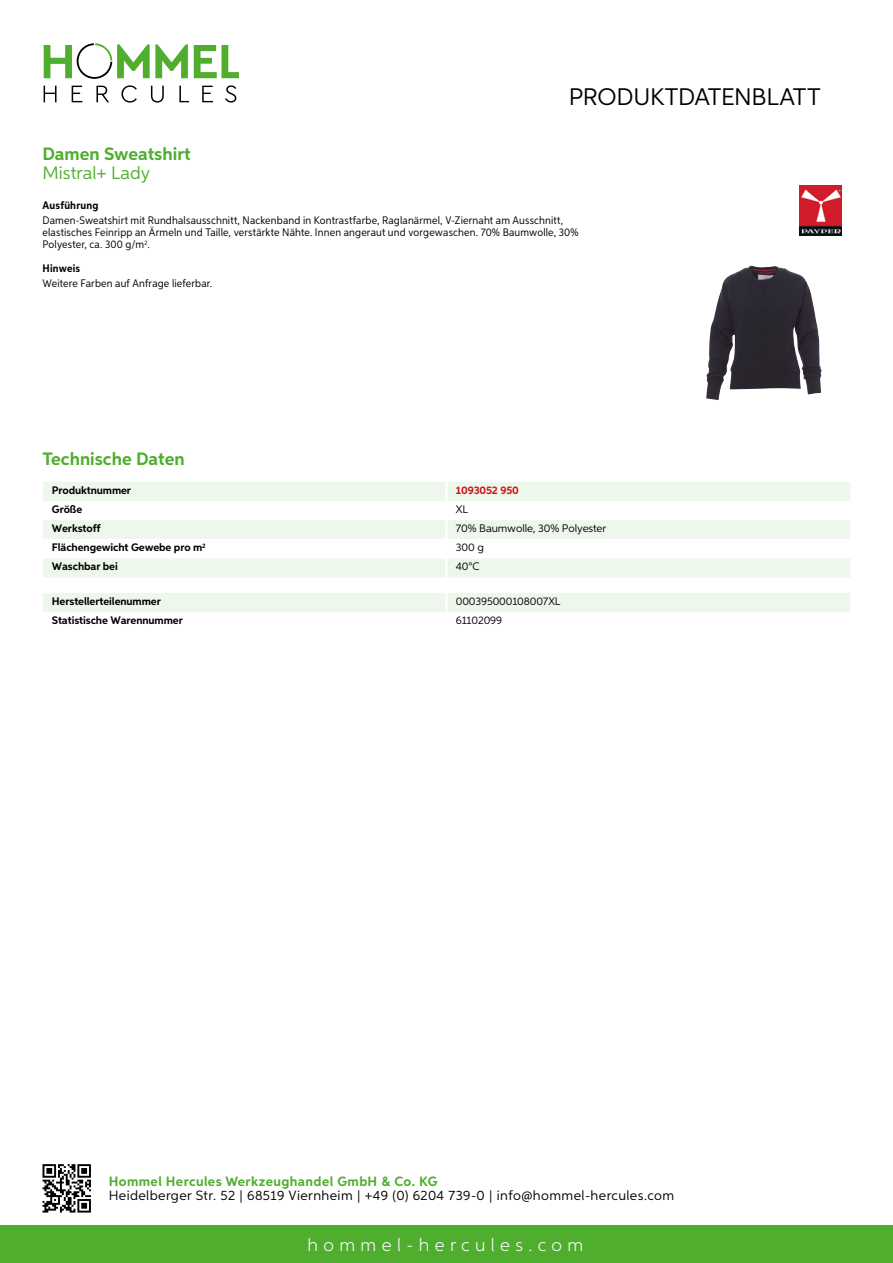
<style>
.page{position:relative;width:893px;height:1263px;background:#fff}
.page>*{position:absolute;margin:0;border:0;box-sizing:border-box;transform-origin:0 0}
.t1{font:24px "Aspira";letter-spacing:-.01em;color:#000}
.t2{font:700 18px "Aspira";color:#50ae2f}
.t3{font:300 18px "Aspira";letter-spacing:.3em;color:#fff}
.t4{font:18px "Aspira";color:#50ae2f}
.t5{font:13.5px "Aspira";letter-spacing:.03em;color:#000}
.t6{font:700 13.5px "Aspira";letter-spacing:.03em;color:#50ae2f}
.t7{font:10.95px/12px "Aspira Nar";letter-spacing:.015em;color:#000}
.t8{font:700 10.95px "Aspira";letter-spacing:-.01em;color:#000}
.t9{font:10.95px "Aspira";letter-spacing:-.01em;color:#000}
.t10{font:700 10.95px "Aspira Nar";letter-spacing:.02em;color:#000}
.t11{font:700 10.95px "Aspira";letter-spacing:-.01em;color:#cd1013}
</style>
<div class="page">
<div style="left:0;top:1226px;width:893px;height:37px;background:#50ae2f"></div>
<svg style="left:43px;top:1164px;width:48px;height:48px"></svg>
<svg style="left:194px;top:45px;width:45px;height:33px"></svg>
<svg style="left:44px;top:43px;width:144px;height:36px"></svg>
<svg style="left:44px;top:86px;width:13px;height:16px"></svg>
<svg style="left:72px;top:86px;width:10px;height:16px"></svg>
<svg style="left:96px;top:86px;width:13px;height:16px"></svg>
<svg style="left:121px;top:85px;width:16px;height:18px"></svg>
<svg style="left:151px;top:86px;width:13px;height:17px"></svg>
<svg style="left:179px;top:86px;width:10px;height:16px"></svg>
<svg style="left:202px;top:86px;width:11px;height:16px"></svg>
<svg style="left:225px;top:85px;width:11px;height:18px"></svg>
<div style="left:43px;top:482px;width:807px;height:95px;background:#eef7eb"></div>
<svg style="left:43px;top:501px;width:807px;height:57px"></svg>
<hr style="left:445px;top:482px;width:3px;height:19px;background:#fff">
<hr style="left:445px;top:501px;width:3px;height:19px;background:#fff">
<hr style="left:445px;top:520px;width:3px;height:19px;background:#fff">
<hr style="left:445px;top:539px;width:3px;height:19px;background:#fff">
<hr style="left:445px;top:558px;width:3px;height:19px;background:#fff">
<div style="left:43px;top:593px;width:807px;height:19px;background:#eef7eb"></div>
<img style="left:706px;top:266px;width:116px;height:134px">
<img style="left:800px;top:185px;width:42px;height:50px">
<h1 class="t1" style="left:569px;top:82px;width:253px">Produktdatenblatt</h1>
<h2 class="t2" style="left:43px;top:142px;width:150px">Damen Sweatshirt</h2>
<h2 class="t4" style="left:43px;top:162px;width:109px">Mistral+ Lady</h2>
<p class="t10" style="left:43px;top:199px;width:58px">Ausführung</p>
<p class="t7" style="left:43px;top:214px;width:538px">Damen-Sweatshirt mit Rundhalsausschnitt, Nackenband in Kontrastfarbe, Raglanärmel, V-Ziernaht am Ausschnitt, elastisches Feinripp an Ärmeln und Taille, verstärkte Nähte. Innen angeraut und vorgewaschen. 70% Baumwolle, 30%<br>Polyester, ca. 300 g/m<sup>2</sup>.</p>
<p class="t10" style="left:43px;top:261px;width:39px">Hinweis</p>
<p class="t7" style="left:43px;top:277px;width:171px">Weitere Farben auf Anfrage lieferbar.</p>
<h2 class="t2" style="left:43px;top:448px;width:144px">Technische Daten</h2>
<p class="t8" style="left:52px;top:483px;width:81px">Produktnummer</p>
<p class="t11" style="left:456px;top:483px;width:65px">1093052 950</p>
<p class="t8" style="left:52px;top:502px;width:32px">Größe</p>
<p class="t9" style="left:456px;top:502px;width:13px">XL</p>
<p class="t8" style="left:52px;top:521px;width:50px">Werkstoff</p>
<p class="t9" style="left:456px;top:522px;width:152px">70% Baumwolle, 30% Polyester</p>
<p class="t8" style="left:52px;top:541px;width:155px">Flächengewicht Gewebe pro m<sup>2</sup></p>
<p class="t9" style="left:456px;top:541px;width:30px">300 g</p>
<p class="t8" style="left:52px;top:560px;width:68px">Waschbar bei</p>
<p class="t9" style="left:456px;top:560px;width:25px">40°C</p>
<p class="t8" style="left:52px;top:594px;width:111px">Herstellerteilenummer</p>
<p class="t9" style="left:456px;top:594px;width:105px">000395000108007XL</p>
<p class="t8" style="left:52px;top:613px;width:132px">Statistische Warennummer</p>
<p class="t9" style="left:456px;top:613px;width:48px">61102099</p>
<p class="t6" style="left:109px;top:1172px;width:330px">Hommel Hercules Werkzeughandel GmbH &amp; Co. KG</p>
<p class="t5" style="left:109px;top:1187px;width:567px">Heidelberger Str. 52 | 68519 Viernheim | +49 (0) 6204 739-0 | info@hommel-hercules.com</p>
<h2 class="t3" style="left:307px;top:1234px;width:277px">hommel-hercules.com</h2>
</div>
